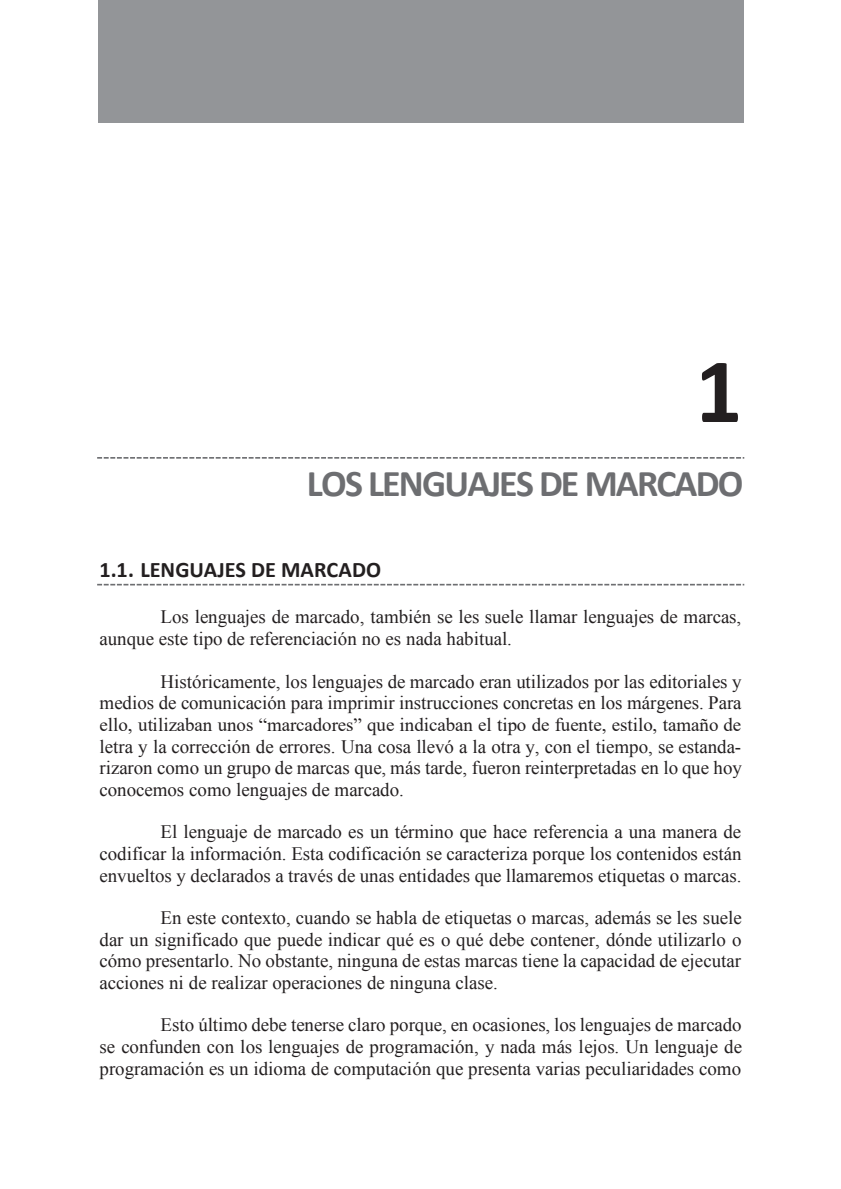
<style>
.page{position:relative;width:841px;height:1189px;background:#fff}
.page>*{position:absolute;margin:0;border:0;box-sizing:border-box;transform-origin:0 0}
.t1{font:700 92.58px "Calibri";color:#231f20}
.t2{font:700 37.8px "Calibri";letter-spacing:-.05em;color:#6d6e71}
.t3{font:700 22.22px "Calibri";color:#231f20}
.t4{font:18.9px/21.7px "Times New Roman";color:#231f20;text-align:justify}
.s1{color:#fff}
</style>
<div class="page">
<div style="left:98px;top:0;width:645px;height:123px;background:#939598"></div>
<svg style="left:97px;top:457px;width:647px;height:2px"></svg>
<svg style="left:97px;top:584px;width:647px;height:1px"></svg>
<h1 class="t1" style="left:695px;top:326px;width:48px">1</h1>
<h2 class="t2" style="left:272px;top:457px;width:473px"><span class="s1">1.</span> LOS LENGUAJES DE MARCADO</h2>
<p class="t3" style="left:100px;top:554px;width:283px">1.1. LENGUAJES DE MARCADO</p>
<p class="t4" style="left:100px;top:606px;width:643px;text-indent:61px">Los lenguajes de marcado, también se les suele llamar lenguajes de marcas, aunque este tipo de referenciación no es nada habitual.</p>
<p class="t4" style="left:100px;top:670px;width:644px;text-indent:61px">Históricamente, los lenguajes de marcado eran utilizados por las editoriales y medios de comunicación para imprimir instrucciones concretas en los márgenes. Para ello, utilizaban unos “marcadores” que indicaban el tipo de fuente, estilo, tamaño de letra y la corrección de errores. Una cosa llevó a la otra y, con el tiempo, se estanda&shy;rizaron como un grupo de marcas que, más tarde, fueron reinterpretadas en lo que hoy conocemos como lenguajes de marcado.</p>
<p class="t4" style="left:100px;top:821px;width:643px;text-indent:61px">El lenguaje de marcado es un término que hace referencia a una manera de codificar la información. Esta codificación se caracteriza porque los contenidos están envueltos y declarados a través de unas entidades que llamaremos etiquetas o marcas.</p>
<p class="t4" style="left:100px;top:906px;width:644px;text-indent:61px">En este contexto, cuando se habla de etiquetas o marcas, además se les suele dar un significado que puede indicar qué es o qué debe contener, dónde utilizarlo o cómo presentarlo. No obstante, ninguna de estas marcas tiene la capacidad de ejecutar acciones ni de realizar operaciones de ninguna clase.</p>
<p class="t4" style="left:100px;top:1014px;width:644px;text-indent:61px">Esto último debe tenerse claro porque, en ocasiones, los lenguajes de marcado se confunden con los lenguajes de programación, y nada más lejos. Un lenguaje de programación es un idioma de computación que presenta varias peculiaridades como</p>
</div>
